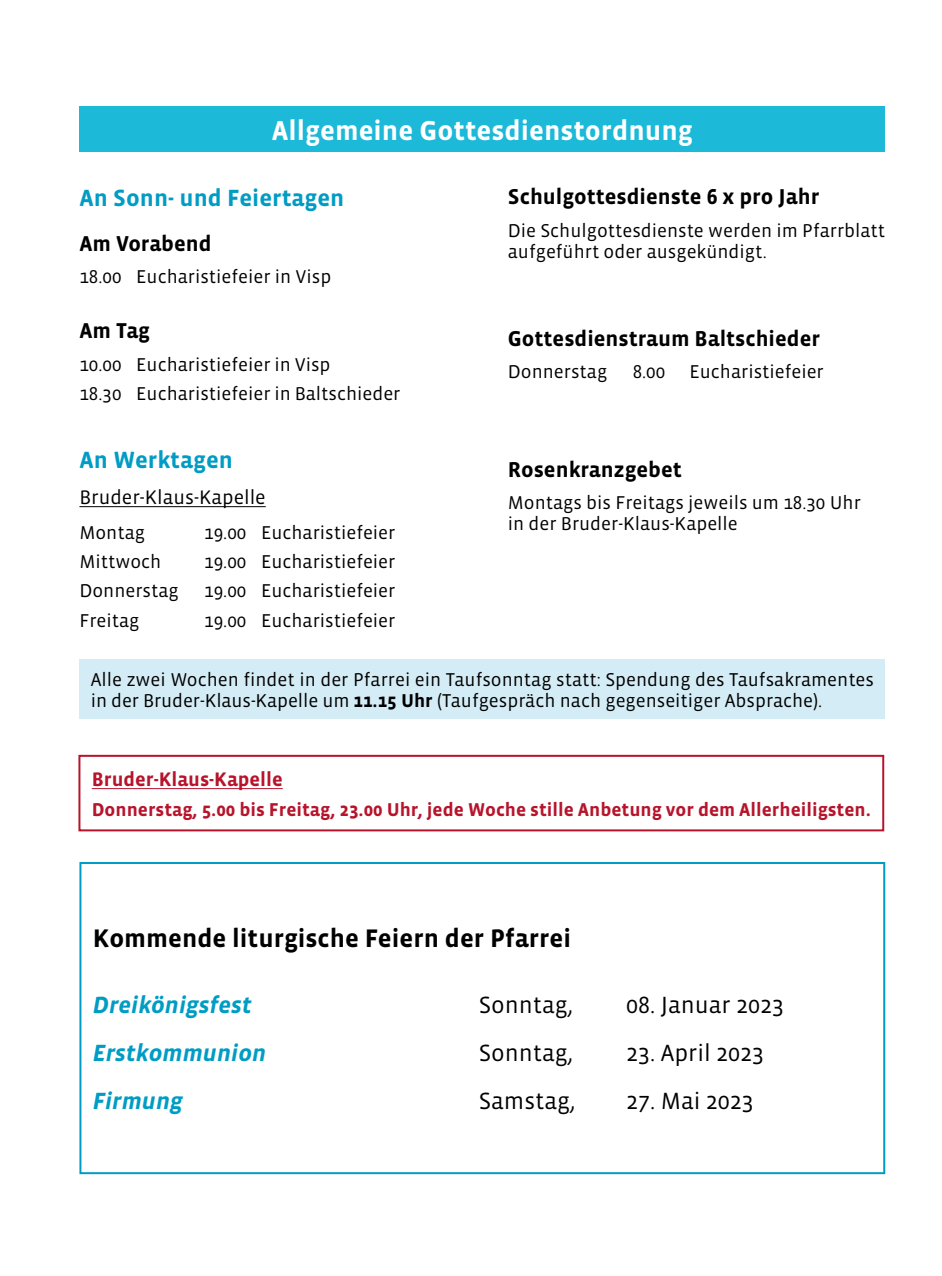
<style>
.page{position:relative;width:942px;height:1276px;background:#fff}
.page>*{position:absolute;margin:0;border:0;box-sizing:border-box;transform-origin:0 0}
.t1{font:700 28px "Vista Sans";color:#fff}
.t2{font:700 26px "Vista Sans";color:#000}
.t3{font:24px "Vista Sans";color:#000}
.t4{font:italic 700 24px "Vista Sans";color:#009cc4}
.t5{font:700 24px "Vista Sans";color:#009cc4}
.t6{font:700 22px "Vista Sans";color:#000}
.t7{font:20px "Vista Sans";color:#000}
.t8{font:700 20px "Vista Sans";color:#b7142c}
.t9{font:19px/21.2px "Vista Sans";color:#000}
.t10{font:700 19px "Vista Sans";color:#b7142c}
.s1{font-weight:700}
</style>
<div class="page">
<hr style="left:79px;top:506px;width:186px;height:1px;background:#000">
<div style="left:79px;top:107px;width:805px;height:45px;background:#1cb9d8"></div>
<div style="left:79px;top:659px;width:805px;height:60px;background:#d4ecf5"></div>
<hr style="left:92px;top:788px;width:190px;height:1px;background:#b7142c">
<div style="left:78px;top:755px;width:805px;height:76px;border:2px solid #b7142c"></div>
<div style="left:79px;top:862px;width:805px;height:312px;border:2px solid #009cc4"></div>
<h1 class="t1" style="left:272px;top:117px;width:422px">Allgemeine Gottesdienstordnung</h1>
<p class="t5" style="left:79px;top:186px;width:266px">An Sonn- und Feiertagen</p>
<p class="t6" style="left:79px;top:232px;width:134px">Am Vorabend</p>
<p class="t9" style="left:79px;top:267px;width:253px">18.00 Eucharistiefeier in Visp</p>
<p class="t6" style="left:79px;top:320px;width:72px">Am Tag</p>
<p class="t9" style="left:79px;top:350px;width:322px;line-height:29.2px">10.00 Eucharistiefeier in Visp<br>18.30 Eucharistiefeier in Baltschieder</p>
<p class="t5" style="left:79px;top:447px;width:155px">An Werktagen</p>
<p class="t7" style="left:79px;top:487px;width:188px">Bruder-Klaus-Kapelle</p>
<p class="t9" style="left:79px;top:522px;width:67px">Montag</p>
<p class="t9" style="left:204px;top:522px;width:192px">19.00 Eucharistiefeier</p>
<p class="t9" style="left:79px;top:552px;width:83px">Mittwoch</p>
<p class="t9" style="left:204px;top:552px;width:192px">19.00 Eucharistiefeier</p>
<p class="t9" style="left:79px;top:581px;width:101px">Donnerstag</p>
<p class="t9" style="left:204px;top:581px;width:192px">19.00 Eucharistiefeier</p>
<p class="t9" style="left:79px;top:610px;width:62px">Freitag</p>
<p class="t9" style="left:204px;top:610px;width:192px">19.00 Eucharistiefeier</p>
<p class="t6" style="left:507px;top:186px;width:313px">Schulgottesdienste 6 x pro Jahr</p>
<p class="t9" style="left:507px;top:220px;width:379px">Die Schulgottesdienste werden im Pfarrblatt aufgeführt oder ausgekündigt.</p>
<p class="t6" style="left:507px;top:327px;width:314px">Gottesdienstraum Baltschieder</p>
<p class="t9" style="left:507px;top:362px;width:101px">Donnerstag</p>
<p class="t9" style="left:632px;top:362px;width:34px">8.00</p>
<p class="t9" style="left:689px;top:362px;width:136px">Eucharistiefeier</p>
<p class="t6" style="left:507px;top:458px;width:175px">Rosenkranzgebet</p>
<p class="t9" style="left:507px;top:492px;width:354px">Montags bis Freitags jeweils um 18.30 Uhr in der Bruder-Klaus-Kapelle</p>
<p class="t9" style="left:91px;top:669px;width:784px">Alle zwei Wochen findet in der Pfarrei ein Taufsonntag statt: Spendung des Taufsakramentes in der Bruder-Klaus-Kapelle um <span class="s1">11.15 Uhr</span> (Taufgespräch nach gegenseitiger Absprache).</p>
<p class="t8" style="left:92px;top:769px;width:192px">Bruder-Klaus-Kapelle</p>
<p class="t10" style="left:92px;top:800px;width:780px">Donnerstag, 5.00 bis Freitag, 23.00 Uhr, jede Woche stille Anbetung vor dem Allerheiligsten.</p>
<h2 class="t2" style="left:93px;top:925px;width:479px">Kommende liturgische Feiern der Pfarrei</h2>
<p class="t4" style="left:93px;top:993px;width:160px">Dreikönigsfest</p>
<p class="t3" style="left:478px;top:993px;width:96px">Sonntag,</p>
<p class="t3" style="left:626px;top:993px;width:159px">08. Januar 2023</p>
<p class="t4" style="left:93px;top:1041px;width:175px">Erstkommunion</p>
<p class="t3" style="left:478px;top:1041px;width:96px">Sonntag,</p>
<p class="t3" style="left:626px;top:1041px;width:139px">23. April 2023</p>
<p class="t4" style="left:93px;top:1089px;width:92px">Firmung</p>
<p class="t3" style="left:478px;top:1089px;width:98px">Samstag,</p>
<p class="t3" style="left:626px;top:1089px;width:129px">27. Mai 2023</p>
</div>
